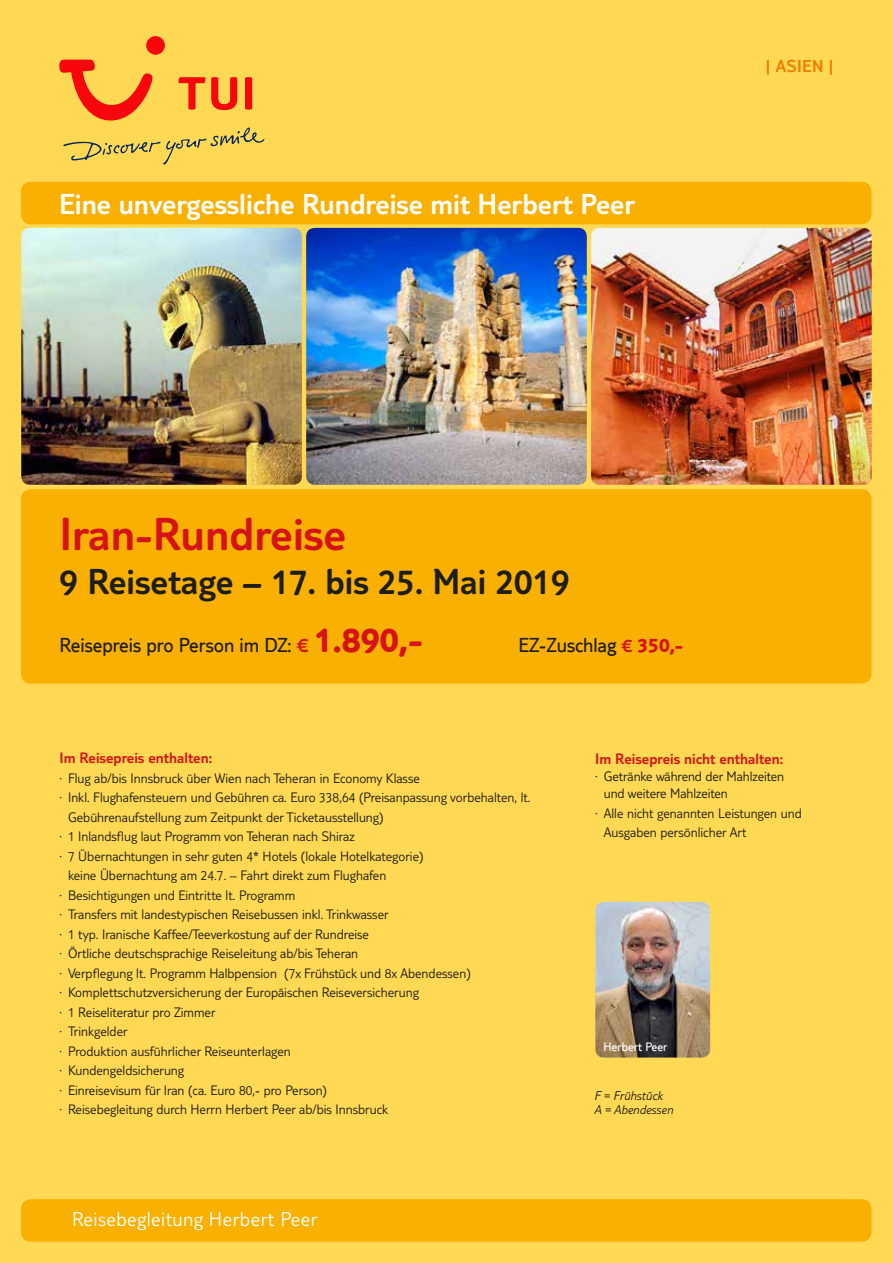
<style>
.page{position:relative;width:893px;height:1263px;background:#ffd854}
.page>*{position:absolute;margin:0;border:0;box-sizing:border-box;transform-origin:0 0}
.t1{font:300 48px "TUI Type";color:#d51317}
.t2{font:300 37.5px "TUI Type";color:#1d1d1b}
.t3{font:300 30px "TUI Type";color:#fff}
.t4{font:21px "TUI Type";color:#1d1d1b}
.t5{font:300 21px "TUI Type";letter-spacing:.02em;color:#fff}
.t6{font:300 18px "TUI Type";letter-spacing:.025em;color:#ef7d00}
.t7{font:300 15.75px "TUI Type";color:#d51317}
.t8{font:300 14.25px/17px "TUI Type";color:#1d1d1b}
.t9{font:italic 300 13.2px/13.5px "TUI Type";color:#1d1d1b}
.t10{font:12.75px "TUI Type";color:#fff}
.s1{font-weight:300;color:#d51317}
.s2{font-weight:700;font-size:37.5px;color:#d51317}
.s3{font-weight:300;font-size:19.5px;color:#d51317}
.s4{font-weight:700;color:#d51317}
</style>
<div class="page">
<div style="left:146px;top:36px;width:19px;height:19px;background:#f7060c;border-radius:50%"></div>
<svg style="left:59px;top:60px;width:205px;height:105px"></svg>
<div style="left:21px;top:182px;width:850px;height:42px;background:#f9b000;border-radius:10px"></div>
<div style="left:21px;top:489px;width:850px;height:195px;background:#f9b000;border-radius:10px"></div>
<img style="left:595px;top:902px;width:115px;height:155px">
<div style="left:21px;top:1199px;width:850px;height:43px;background:#f9b000;border-radius:10px"></div>
<img style="left:306px;top:228px;width:281px;height:257px">
<img style="left:591px;top:228px;width:281px;height:257px">
<img style="left:21px;top:228px;width:281px;height:257px">
<h3 class="t3" style="left:59px;top:187px;width:577px">Eine unvergessliche Rundreise mit Herbert Peer</h3>
<p class="t6" style="left:766px;top:55px;width:69px">| ASIEN |</p>
<h1 class="t1" style="left:60px;top:507px;width:288px">Iran-Rundreise</h1>
<h2 class="t2" style="left:60px;top:560px;width:511px">9 Reisetage – 17. bis 25. Mai 2019</h2>
<h3 class="t4" style="left:60px;top:633px;width:365px">Reisepreis pro Person im DZ: <span class="s1">€</span> <span class="s2">1.890,-</span></h3>
<h3 class="t4" style="left:519px;top:633px;width:166px">EZ-Zuschlag <span class="s3">€</span> <span class="s4">350,-</span></h3>
<p class="t7" style="left:60px;top:749px;width:154px">Im Reisepreis enthalten:</p>
<p class="t8" style="left:60px;top:769px;width:362px">· Flug ab/bis Innsbruck über Wien nach Teheran in Economy Klasse</p>
<p class="t8" style="left:60px;top:789px;width:472px">· Inkl. Flughafensteuern und Gebühren ca. Euro 338,64 (Preisanpassung vorbehalten, lt.</p>
<p class="t8" style="left:68px;top:808px;width:317px">Gebührenaufstellung zum Zeitpunkt der Ticketausstellung)</p>
<p class="t8" style="left:60px;top:828px;width:297px">· 1 Inlandsflug laut Programm von Teheran nach Shiraz</p>
<p class="t8" style="left:60px;top:847px;width:366px">· 7 Übernachtungen in sehr guten 4* Hotels (lokale Hotelkategorie)</p>
<p class="t8" style="left:68px;top:867px;width:320px">keine Übernachtung am 24.7. – Fahrt direkt zum Flughafen</p>
<p class="t8" style="left:60px;top:886px;width:237px">· Besichtigungen und Eintritte lt. Programm</p>
<p class="t8" style="left:60px;top:906px;width:331px">· Transfers mit landestypischen Reisebussen inkl. Trinkwasser</p>
<p class="t8" style="left:60px;top:925px;width:311px">· 1 typ. Iranische Kaffee/Teeverkostung auf der Rundreise</p>
<p class="t8" style="left:60px;top:945px;width:300px">· Örtliche deutschsprachige Reiseleitung ab/bis Teheran</p>
<p class="t8" style="left:60px;top:964px;width:413px">· Verpflegung lt. Programm Halbpension (7x Frühstück und 8x Abendessen)</p>
<p class="t8" style="left:60px;top:984px;width:361px">· Komplettschutzversicherung der Europäischen Reiseversicherung</p>
<p class="t8" style="left:60px;top:1003px;width:158px">· 1 Reiseliteratur pro Zimmer</p>
<p class="t8" style="left:60px;top:1023px;width:70px">· Trinkgelder</p>
<p class="t8" style="left:60px;top:1042px;width:233px">· Produktion ausführlicher Reiseunterlagen</p>
<p class="t8" style="left:60px;top:1062px;width:126px">· Kundengeldsicherung</p>
<p class="t8" style="left:60px;top:1081px;width:269px">· Einreisevisum für Iran (ca. Euro 80,- pro Person)</p>
<p class="t8" style="left:60px;top:1101px;width:330px">· Reisebegleitung durch Herrn Herbert Peer ab/bis Innsbruck</p>
<h3 class="t5" style="left:72px;top:1207px;width:247px">Reisebegleitung Herbert Peer</h3>
<p class="t7" style="left:595px;top:750px;width:189px">Im Reisepreis nicht enthalten:</p>
<p class="t8" style="left:604px;top:768px;width:182px;text-indent:-9px">· Getränke während der Mahlzeiten und weitere Mahlzeiten</p>
<p class="t8" style="left:604px;top:803px;width:199px;line-height:19.5px;text-indent:-9px">· Alle nicht genannten Leistungen und<br>Ausgaben persönlicher Art</p>
<p class="t10" style="left:603px;top:1040px;width:66px">Herbert Peer</p>
<p class="t9" style="left:594px;top:1089px;width:81px">F = Frühstück<br>A = Abendessen</p>
</div>
